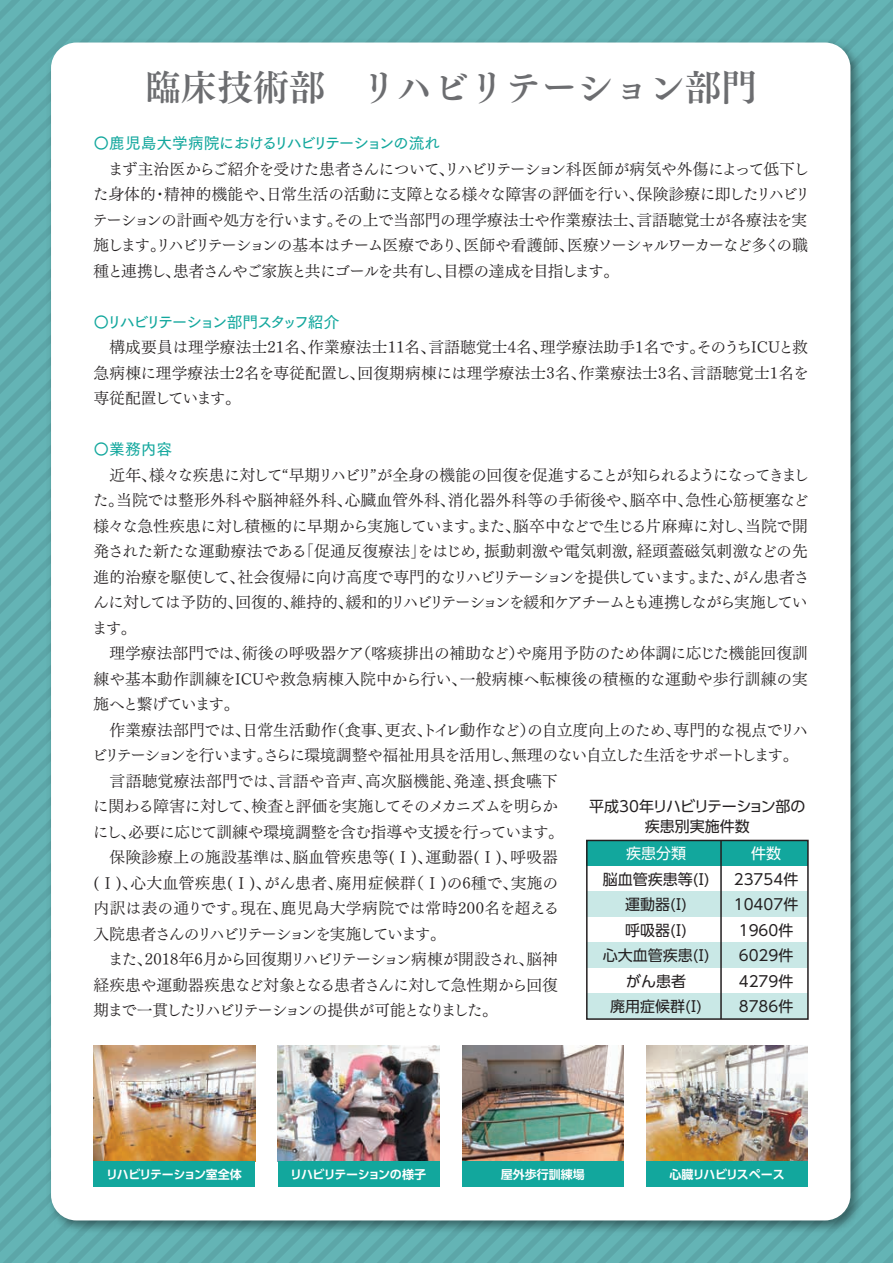
<style>
.page{position:relative;width:893px;height:1263px;background:#fff}
.page>*{position:absolute;margin:0;border:0;box-sizing:border-box;transform-origin:0 0}
.t1{font:36px "Tsuku Min Pr 5 B";color:#6c6d70}
.t2{font:15.75px "Tsuku Min Pr 5 R";letter-spacing:-.015em;color:#231f20}
.t3{font:15.75px/25.5px "Tsuku Min Pr 5 R";letter-spacing:-.06em;color:#231f20}
.t4{font:15.75px "Tsuku Min Pr 5 R";letter-spacing:.01em;color:#231f20}
.t5{font:15.75px/25.5px "Tsuku Min Pr 5 R";letter-spacing:-.035em;color:#231f20}
.t6{font:15.75px/25.5px "Tsuku Min Pr 5 R";letter-spacing:-.075em;color:#231f20}
.t7{font:15.75px "Tsuku Min Pr 5 R";letter-spacing:-.115em;color:#231f20}
.t8{font:15.75px/25.5px "Tsuku Min Pr 5 R";letter-spacing:-.11em;color:#231f20}
.t9{font:15.75px/25.5px "Tsuku Min Pr 5 R";letter-spacing:.005em;color:#231f20}
.t10{font:15.75px/25.5px "Tsuku Min Pr 5 R";letter-spacing:-.08em;color:#231f20}
.t11{font:15.75px "Tsuku Min Pr 5 R";letter-spacing:.015em;color:#231f20}
.t12{font:15.75px/25.5px "Tsuku Min Pr 5 R";letter-spacing:-.04em;color:#231f20}
.t13{font:15.75px "Tsuku Min Pr 5 R";letter-spacing:-.09em;color:#231f20}
.t14{font:15.75px "Tsuku Go Pro D";letter-spacing:-.08em;color:#12a79d}
.t15{font:15.75px "Tsuku Min Pr 5 R";letter-spacing:-.07em;color:#231f20}
.t16{font:15.75px "Tsuku Min Pr 5 R";letter-spacing:-.12em;color:#231f20}
.t17{font:15.75px "Tsuku Min Pr 5 R";letter-spacing:.02em;color:#231f20}
.t18{font:15.75px "Tsuku Min Pr 5 R";letter-spacing:.03em;color:#231f20}
.t19{font:15.75px "Tsuku Go Pro D";letter-spacing:-.17em;color:#12a79d}
.t20{font:15.75px/25.5px "Tsuku Min Pr 5 R";letter-spacing:-.05em;color:#231f20}
.t21{font:15.75px "Tsuku Min Pr 5 R";letter-spacing:-.055em;color:#231f20}
.t22{font:15px/25.5px "UD Shin Go Pr 6";color:#231f20;text-align:center}
.t23{font:15px "UD Shin Go Pr 6";color:#fff}
.t24{font:700 12px "UD Shin Go Pr 6 De";letter-spacing:-.045em;color:#fff}
.t25{font:700 12px "UD Shin Go Pr 6 De";color:#fff}
</style>
<div class="page">
<div style="left:0;top:0;width:893px;height:1263px;background:linear-gradient(to right,#61afb0,#61afb0)"></div>
<img style="left:43px;top:34px;width:825px;height:1203px">
<div style="left:51px;top:43px;width:799px;height:1177px;background:#fff;border-radius:26px"></div>
<img style="left:94px;top:1045px;width:161px;height:116px">
<img style="left:278px;top:1045px;width:161px;height:116px">
<img style="left:462px;top:1045px;width:162px;height:116px">
<img style="left:646px;top:1045px;width:162px;height:116px">
<img style="left:91px;top:14px;width:721px;height:29px">
<div style="left:94px;top:1161px;width:161px;height:26px;background:#12a79d"></div>
<div style="left:278px;top:1161px;width:161px;height:26px;background:#12a79d"></div>
<div style="left:462px;top:1161px;width:162px;height:26px;background:#12a79d"></div>
<div style="left:646px;top:1161px;width:162px;height:26px;background:#12a79d"></div>
<div style="left:587px;top:993px;width:221px;height:26px;background:#c9e8e6"></div>
<div style="left:587px;top:942px;width:221px;height:26px;background:#c9e8e6"></div>
<div style="left:587px;top:891px;width:221px;height:26px;background:#c9e8e6"></div>
<div style="left:587px;top:840px;width:221px;height:26px;background:#12a79d"></div>
<div style="left:586px;top:840px;width:223px;height:180px;border:2px solid #231f20"></div>
<hr style="left:720px;top:840px;width:2px;height:179px;background:#231f20">
<h1 class="t1" style="left:145px;top:56px;width:613px">臨床技術部　リハビリテーション部門</h1>
<p class="t14" style="left:94px;top:130px;width:348px">〇鹿児島大学病院におけるリハビリテーションの流れ</p>
<p class="t5" style="left:94px;top:154px;width:717px">　まず主治医からご紹介を受けた患者さんについてリハビリテーション科医師が病気や外傷によって低下し</p>
<p class="t2" style="left:439px;top:155px;width:17px">、</p>
<p class="t2" style="left:93px;top:180px;width:553px">た身体的･精神的機能や日常生活の活動に支障となる様々な障害の評価を行い、</p>
<p class="t16" style="left:637px;top:180px;width:175px">保険診療に即したリハビリ</p>
<p class="t2" style="left:259px;top:180px;width:17px">、</p>
<p class="t2" style="left:92px;top:206px;width:554px">テーションの計画や処方を行いますその上で当部門の理学療法士や作業療法士、</p>
<p class="t2" style="left:636px;top:206px;width:172px">言語聴覚士が各療法を実</p>
<p class="t2" style="left:327px;top:206px;width:17px">。</p>
<p class="t7" style="left:567px;top:231px;width:242px">医療ソーシャルワーカーなど多くの職</p>
<p class="t3" style="left:94px;top:231px;width:483px">施しますリハビリテーションの基本はチーム医療であり医師や看護師、</p>
<p class="t2" style="left:455px;top:231px;width:17px">、</p>
<p class="t10" style="left:94px;top:231px;width:527px;text-indent:57px">。<br>種と連携し患者さんやご家族と共にゴールを共有し目標の達成を目指します。</p>
<p class="t2" style="left:165px;top:257px;width:17px">、</p>
<p class="t19" style="left:94px;top:309px;width:247px">〇リハビリテーション部門スタッフ紹介</p>
<p class="t2" style="left:436px;top:257px;width:17px">、</p>
<p class="t4" style="left:94px;top:333px;width:224px">　構成要員は理学療法士21名、</p>
<p class="t4" style="left:308px;top:333px;width:129px">作業療法士11名、</p>
<p class="t2" style="left:428px;top:333px;width:121px">言語聴覚士名4 、</p>
<p class="t4" style="left:540px;top:333px;width:269px">理学療法助手1名ですそのうちICUと救</p>
<p class="t2" style="left:689px;top:333px;width:17px">。</p>
<p class="t4" style="left:94px;top:359px;width:494px">急病棟に理学療法士2名を専従配置し回復期病棟には理学療法士名3 、</p>
<p class="t2" style="left:579px;top:359px;width:121px">作業療法士名3 、</p>
<p class="t4" style="left:690px;top:359px;width:120px">言語聴覚士1名を</p>
<p class="t2" style="left:349px;top:359px;width:17px">、</p>
<p class="t8" style="left:94px;top:384px;width:149px">専従配置しています。</p>
<p class="t14" style="left:94px;top:436px;width:80px">〇業務内容</p>
<p class="t13" style="left:370px;top:461px;width:440px">”が全身の機能の回復を促進することが知られるようになってきまし</p>
<p class="t2" style="left:94px;top:461px;width:65px">　近年、</p>
<p class="t16" style="left:149px;top:461px;width:225px">様々な疾患に対して“早期リハビリ</p>
<p class="t4" style="left:685px;top:486px;width:125px">急性心筋梗塞など</p>
<p class="t4" style="left:448px;top:486px;width:191px">消化器外科等の手術後や、</p>
<p class="t4" style="left:116px;top:486px;width:238px">当院では整形外科や脳神経外科、</p>
<p class="t2" style="left:345px;top:486px;width:113px">心臓血管外科、</p>
<p class="t2" style="left:630px;top:486px;width:65px">脳卒中、</p>
<p class="t2" style="left:93px;top:486px;width:33px">た。</p>
<p class="t2" style="left:94px;top:512px;width:429px">様々な急性疾患に対し積極的に早期から実施していますまた、</p>
<p class="t2" style="left:513px;top:512px;width:296px">脳卒中などで生じる片麻痺に対し当院で開</p>
<p class="t2" style="left:469px;top:512px;width:17px">。</p>
<p class="t2" style="left:737px;top:512px;width:17px">、</p>
<p class="t2" style="left:298px;top:537px;width:130px">「促通反復療法」</p>
<p class="t17" style="left:484px;top:537px;width:161px">振動刺激や電気刺激，</p>
<p class="t17" style="left:636px;top:537px;width:173px">経頭蓋磁気刺激などの先</p>
<p class="t2" style="left:94px;top:537px;width:215px">発された新たな運動療法である</p>
<p class="t2" style="left:417px;top:537px;width:76px">をはじめ，</p>
<p class="t3" style="left:237px;top:562px;width:504px">社会復帰に向け高度で専門的なリハビリテーションを提供していますまた、</p>
<p class="t2" style="left:94px;top:563px;width:153px">進的治療を駆使して、</p>
<p class="t2" style="left:732px;top:563px;width:79px">がん患者さ</p>
<p class="t2" style="left:689px;top:563px;width:17px">。</p>
<p class="t7" style="left:346px;top:588px;width:463px">緩和的リハビリテーションを緩和ケアチームとも連携しながら実施してい</p>
<p class="t2" style="left:235px;top:588px;width:64px">回復的、</p>
<p class="t20" style="left:92px;top:588px;width:153px">んに対しては予防的、ます。</p>
<p class="t2" style="left:291px;top:588px;width:64px">維持的、</p>
<p class="t2" style="left:355px;top:639px;width:454px">（喀痰排出の補助などや廃用予防のため体調に応じた機能回復訓</p>
<p class="t2" style="left:508px;top:639px;width:17px">）</p>
<p class="t2" style="left:242px;top:639px;width:124px">術後の呼吸器ケア</p>
<p class="t9" style="left:94px;top:639px;width:158px">　理学療法部門では、</p>
<p class="t9" style="left:94px;top:664px;width:375px">練や基本動作訓練をICUや救急病棟入院中から行い、施へと繋げています。</p>
<p class="t11" style="left:460px;top:665px;width:350px">一般病棟へ転棟後の積極的な運動や歩行訓練の実</p>
<p class="t2" style="left:329px;top:716px;width:65px">（食事、</p>
<p class="t21" style="left:385px;top:716px;width:152px">更衣トイレ動作など）</p>
<p class="t2" style="left:527px;top:716px;width:156px">の自立度向上のため、</p>
<p class="t3" style="left:92px;top:715px;width:708px">　作業療法部門では、<br>ビリテーションを行いますさらに環境調整や福祉用具を活用し無理のない自立した生活をサポートします。</p>
<p class="t2" style="left:242px;top:716px;width:96px">日常生活動作</p>
<p class="t5" style="left:673px;top:715px;width:137px">専門的な視点でリハ</p>
<p class="t2" style="left:417px;top:716px;width:17px">、</p>
<p class="t2" style="left:257px;top:741px;width:17px">。</p>
<p class="t2" style="left:503px;top:741px;width:17px">、</p>
<p class="t2" style="left:494px;top:767px;width:65px">摂食嚥下</p>
<p class="t12" style="left:251px;top:766px;width:308px;text-indent:-158px">　言語聴覚療法部門では、<br>検査と評価を実施してそのメカニズムを明らか</p>
<p class="t2" style="left:365px;top:767px;width:98px">高次脳機能、</p>
<p class="t2" style="left:277px;top:767px;width:97px">言語や音声、</p>
<p class="t2" style="left:454px;top:767px;width:49px">発達、</p>
<p class="t5" style="left:93px;top:792px;width:473px">に関わる障害に対して、<br>にし必要に応じて訓練や環境調整を含む指導や支援を行っています。</p>
<p class="t2" style="left:120px;top:818px;width:17px">、</p>
<p class="t11" style="left:94px;top:843px;width:208px">　保険診療上の施設基準は、</p>
<p class="t2" style="left:425px;top:843px;width:94px">運動器 Ⅰ( )、</p>
<p class="t2" style="left:293px;top:843px;width:142px">脳血管疾患等 Ⅰ( )、</p>
<p class="t2" style="left:510px;top:843px;width:49px">呼吸器</p>
<p class="t2" style="left:408px;top:869px;width:111px">（Ⅰ の) 6種で、</p>
<p class="t2" style="left:336px;top:869px;width:82px">廃用症候群</p>
<p class="t2" style="left:131px;top:869px;width:143px">心大血管疾患 Ⅰ( )、</p>
<p class="t2" style="left:264px;top:869px;width:81px">がん患者、</p>
<p class="t2" style="left:511px;top:869px;width:49px">実施の</p>
<p class="t2" style="left:94px;top:869px;width:46px">Ⅰ( )、</p>
<p class="t18" style="left:281px;top:894px;width:280px">鹿児島大学病院では常時200名を超える</p>
<p class="t8" style="left:94px;top:894px;width:354px">内訳は表の通りです。<br>入院患者さんのリハビリテーションを実施しています。</p>
<p class="t2" style="left:240px;top:894px;width:50px">現在、</p>
<p class="t15" style="left:145px;top:945px;width:391px">2018年6月から回復期リハビリテーション病棟が開設され、</p>
<p class="t2" style="left:526px;top:945px;width:33px">脳神</p>
<p class="t6" style="left:94px;top:945px;width:466px">　また、<br>経疾患や運動器疾患など対象となる患者さんに対して急性期から回復期まで一貫したリハビリテーションの提供が可能となりました。</p>
<p class="t22" style="left:589px;top:796px;width:218px;line-height:19.5px">平成30年リハビリテーション部の疾患別実施件数</p>
<p class="t23" style="left:626px;top:841px;width:61px">疾患分類</p>
<p class="t22" style="left:704px;top:866px;width:7px">(</p>
<p class="t23" style="left:751px;top:841px;width:31px">件数</p>
<p class="t22" style="left:734px;top:866px;width:66px">23754件<br>10407件<br>1960件<br>6029件<br>4279件<br>8786件</p>
<p class="t22" style="left:681px;top:866px;width:29px;text-align:left;text-indent:-79px">脳血管疾患等Ⅰ( (</p>
<p class="t22" style="left:625px;top:891px;width:63px;text-align:right">運動器Ⅰ( (</p>
<p class="t22" style="left:625px;top:917px;width:62px">呼吸器Ⅰ(</p>
<p class="t22" style="left:603px;top:942px;width:107px">心大血管疾患Ⅰ(</p>
<p class="t22" style="left:626px;top:968px;width:61px">がん患者</p>
<p class="t22" style="left:696px;top:993px;width:7px">(</p>
<p class="t22" style="left:704px;top:942px;width:7px">(</p>
<p class="t22" style="left:610px;top:993px;width:92px">廃用症候群Ⅰ(</p>
<p class="t24" style="left:106px;top:1165px;width:137px">リハビリテーション室全体</p>
<p class="t24" style="left:290px;top:1165px;width:137px">リハビリテーションの様子</p>
<p class="t25" style="left:501px;top:1165px;width:85px">屋外歩行訓練場</p>
<p class="t24" style="left:670px;top:1165px;width:117px">心臓リハビリスペース</p>
</div>
